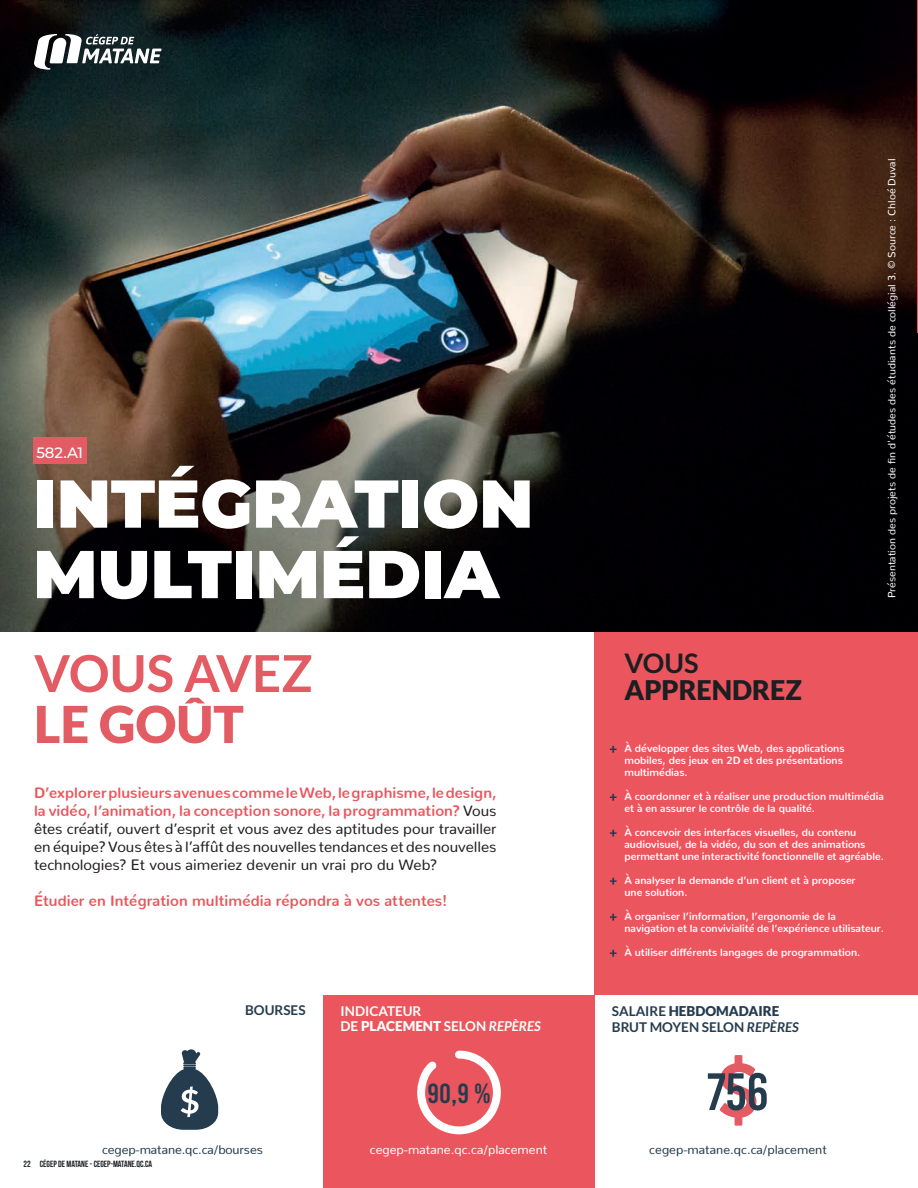
<style>
.page{position:relative;width:918px;height:1188px;background:#fff}
.page>*{position:absolute;margin:0;border:0;box-sizing:border-box;transform-origin:0 0}
.t1{font:900 67.5px/70.5px "Montserrat";color:#fff}
.t2{font:52.35px "Bebas Kai";color:#243c4e}
.t3{font:700 51px "Lato";color:#e45c63}
.t4{font:900 51px "Lato";color:#e45c63}
.t5{font:27.6px "Bebas Kai";color:#243c4e}
.t6{font:900 27px "Lato";color:#1b1f22}
.t7{font:700 27px "Lato";color:#1b1f22}
.t8{font:15px/18px "Nunito";color:#231f20;text-align:justify}
.t9{font:700 15px "Nunito";letter-spacing:.01em;color:#eb555d}
.t10{font:500 15px "Montserrat";color:#fff}
.t11{font:700 13.5px/16.5px "Lato";color:#243c4e}
.t12{font:700 13.5px/15px "Lato";color:#fff}
.t13{font:12.6px "Nunito";color:#243c4e}
.t14{font:12.6px "Nunito";color:#fff}
.t15{font:700 10.5px/12px "Nunito";color:#fff}
.t16{font:10.5px "Nunito";color:#fff}
.t17{font:9px "Bebas Neue";color:#1b2023}
.s1{font-weight:700;color:#eb555d}
.s2{font-weight:900}
.s3{font-style:italic}
</style>
<div class="page">
<div style="left:594px;top:631px;width:324px;height:364px;background:#eb555d"></div>
<svg style="left:720px;top:1055px;width:36px;height:71px"></svg>
<div style="left:323px;top:995px;width:271px;height:193px;background:#eb555d"></div>
<svg style="left:161px;top:1049px;width:57px;height:81px"></svg>
<img style="left:0;top:0;width:917px;height:631px">
<svg style="left:610px;top:914px;width:7px;height:7px"></svg>
<svg style="left:610px;top:794px;width:7px;height:7px"></svg>
<svg style="left:610px;top:830px;width:7px;height:7px"></svg>
<svg style="left:610px;top:878px;width:7px;height:7px"></svg>
<svg style="left:610px;top:746px;width:7px;height:7px"></svg>
<svg style="left:610px;top:950px;width:7px;height:7px"></svg>
<div style="left:33px;top:438px;width:53px;height:26px;background:#e45c63"></div>
<hr style="left:917px;top:0;width:1px;height:333px;background:#eb555d">
<svg style="left:34px;top:34px;width:128px;height:36px"></svg>
<svg style="left:417px;top:1051px;width:84px;height:83px"></svg>
<h3 class="t10" style="left:36px;top:442px;width:48px">582.A1</h3>
<h1 class="t1" style="left:33px;top:464px;width:502px">INTÉGRATION<br>MULTIMÉDIA</h1>
<h3 class="t3" style="left:34px;top:644px;width:280px">VOUS AVEZ</h3>
<h3 class="t4" style="left:34px;top:694px;width:211px">LE GOÛT</h3>
<p class="t8" style="left:34px;top:782px;width:464px"><span class="s1">D’explorer plusieurs avenues comme le Web, le graphisme, le design, la vidéo, l’animation, la conception sonore, la programmation?</span> Vous êtes créatif, ouvert d’esprit et vous avez des aptitudes pour travailler en équipe? Vous êtes à l’affût des nouvelles tendances et des nouvelles technologies? Et vous aimeriez devenir un vrai pro du Web?</p>
<h3 class="t9" style="left:34px;top:887px;width:415px">Étudier en Intégration multimédia répondra à vos attentes!</h3>
<p class="t11" style="left:245px;top:1001px;width:62px">BOURSES</p>
<p class="t12" style="left:341px;top:1003px;width:202px">INDICATEUR<br>DE <span class="s2">PLACEMENT</span> SELON <span class="s3">REPÈRES</span></p>
<h3 class="t7" style="left:624px;top:647px;width:76px">VOUS</h3>
<h3 class="t6" style="left:624px;top:674px;width:179px">APPRENDREZ</h3>
<p class="t16" style="left:883px;top:598px;width:441px;rotate:-90deg">Présentation des projets de fin d'études des étudiants de collégial 3. © Source : Chloé Duval</p>
<p class="t15" style="left:624px;top:741px;width:222px">À développer des sites Web, des applications mobiles, des jeux en 2D et des présentations multimédias.</p>
<p class="t15" style="left:624px;top:789px;width:261px">À coordonner et à réaliser une production multimédia et à en assurer le contrôle de la qualité.</p>
<p class="t15" style="left:624px;top:825px;width:261px">À concevoir des interfaces visuelles, du contenu audiovisuel, de la vidéo, du son et des animations permettant une interactivité fonctionnelle et agréable.</p>
<p class="t15" style="left:624px;top:873px;width:233px">À analyser la demande d’un client et à proposer une solution.</p>
<p class="t15" style="left:624px;top:909px;width:261px">À organiser l’information, l’ergonomie de la navigation et la convivialité de l’expérience utilisateur.</p>
<p class="t15" style="left:624px;top:945px;width:237px">À utiliser différents langages de programmation.</p>
<p class="t11" style="left:612px;top:1002px;width:188px">SALAIRE <span class="s2">HEBDOMADAIRE<br></span>BRUT MOYEN SELON <span class="s3">REPÈRES</span></p>
<p class="t13" style="left:102px;top:1138px;width:162px">cegep-matane.qc.ca/bourses</p>
<p class="t17" style="left:23px;top:1158px;width:130px">22 CÉGEP DE MATANE - CEGEP-MATANE.QC.CA</p>
<h3 class="t5" style="left:428px;top:1078px;width:64px">90,9 %</h3>
<h2 class="t2" style="left:707px;top:1064px;width:63px">756</h2>
<p class="t14" style="left:370px;top:1138px;width:179px">cegep-matane.qc.ca/placement</p>
<p class="t13" style="left:649px;top:1138px;width:179px">cegep-matane.qc.ca/placement</p>
</div>
